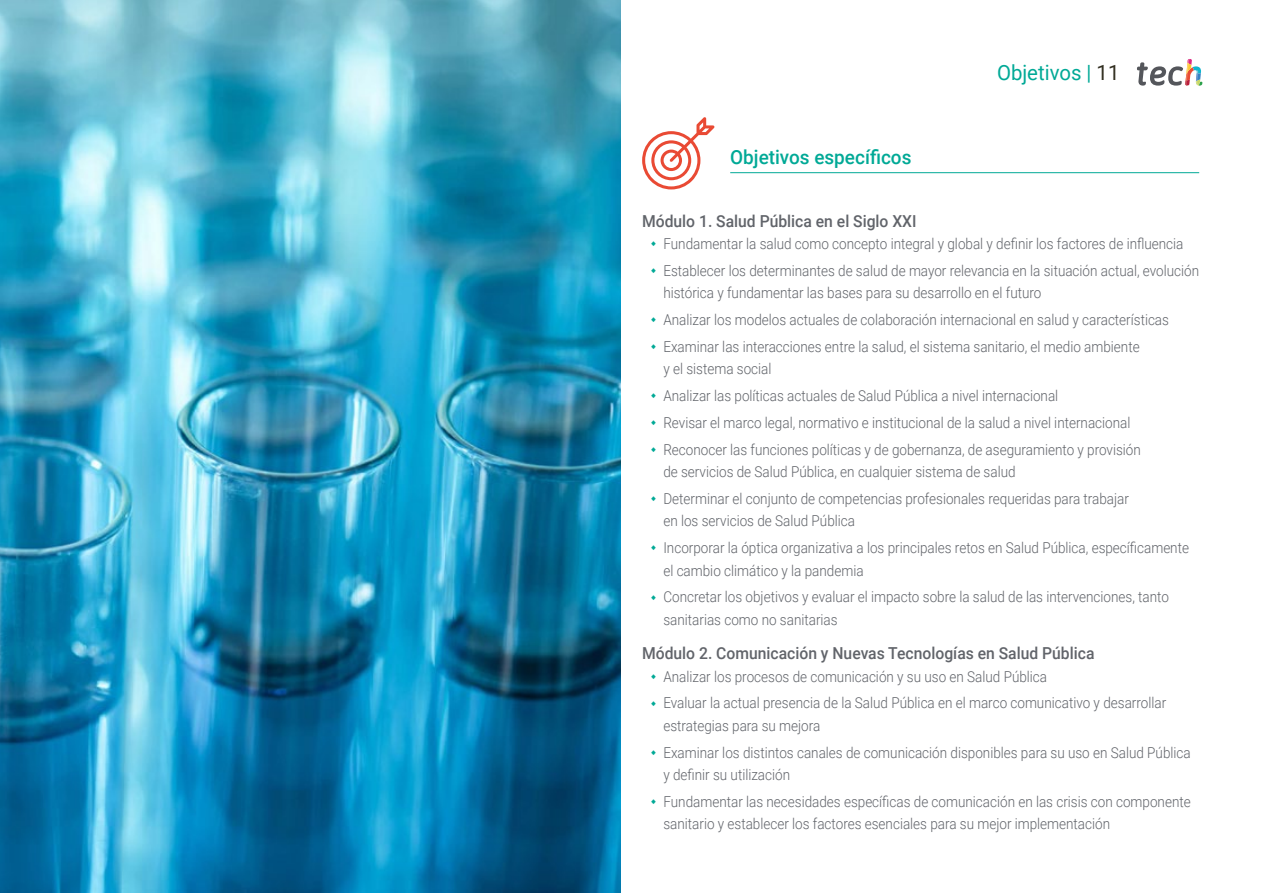
<style>
.page{position:relative;width:1263px;height:893px;background:#fff}
.page>*{position:absolute;margin:0;border:0;box-sizing:border-box;transform-origin:0 0}
.t1{font:21px "Roboto";color:#00a996}
.t2{font:500 19.5px "Roboto";color:#00a996}
.t3{font:500 16.5px "Roboto";color:#61646a;scale:.95 1}
.t4{font:300 15px/26.7px "Roboto";color:#61646a;scale:.9 1}
.s1{color:#312e20}
</style>
<div class="page">
<hr style="left:730px;top:172px;width:469px;height:1px;background:#00a996">
<svg style="left:642px;top:117px;width:72px;height:72px"></svg>
<img style="left:0;top:0;width:621px;height:893px">
<svg style="left:1137px;top:59px;width:65px;height:27px"></svg>
<h2 class="t2" style="left:730px;top:144px;width:183px">Objetivos específicos</h2>
<h1 class="t1" style="left:997px;top:57px;width:124px">Objetivos | <span class="s1">11</span></h1>
<p class="t3" style="left:642px;top:209px;width:290px">Módulo 1. Salud Pública en el Siglo XXI</p>
<p class="t4" style="left:663px;top:230px;width:597px">Fundamentar la salud como concepto integral y global y definir los factores de influencia<br>Establecer los determinantes de salud de mayor relevancia en la situación actual, evolución</p>
<p class="t4" style="left:663px;top:279px;width:563px">histórica y fundamentar las bases para su desarrollo en el futuro<br>Analizar los modelos actuales de colaboración internacional en salud y características<br>Examinar las interacciones entre la salud, el sistema sanitario, el medio ambiente</p>
<p class="t4" style="left:663px;top:355px;width:532px">y el sistema social<br>Analizar las políticas actuales de Salud Pública a nivel internacional<br>Revisar el marco legal, normativo e institucional de la salud a nivel internacional Reconocer las funciones políticas y de gobernanza, de aseguramiento y provisión</p>
<p class="t4" style="left:663px;top:458px;width:519px">de servicios de Salud Pública, en cualquier sistema de salud<br>Determinar el conjunto de competencias profesionales requeridas para trabajar</p>
<p class="t4" style="left:663px;top:507px;width:585px">en los servicios de Salud Pública<br>Incorporar la óptica organizativa a los principales retos en Salud Pública, específicamente</p>
<p class="t4" style="left:663px;top:556px;width:563px">el cambio climático y la pandemia<br>Concretar los objetivos y evaluar el impacto sobre la salud de las intervenciones, tanto</p>
<p class="t4" style="left:663px;top:606px;width:195px">sanitarias como no sanitarias</p>
<p class="t3" style="left:642px;top:642px;width:478px">Módulo 2. Comunicación y Nuevas Tecnologías en Salud Pública</p>
<p class="t4" style="left:663px;top:662px;width:560px">Analizar los procesos de comunicación y su uso en Salud Pública<br>Evaluar la actual presencia de la Salud Pública en el marco comunicativo y desarrollar</p>
<p class="t4" style="left:663px;top:711px;width:587px">estrategias para su mejora<br>Examinar los distintos canales de comunicación disponibles para su uso en Salud Pública</p>
<p class="t4" style="left:663px;top:761px;width:587px">y definir su utilización<br>Fundamentar las necesidades específicas de comunicación en las crisis con componente</p>
<p class="t4" style="left:663px;top:810px;width:498px">sanitario y establecer los factores esenciales para su mejor implementación</p>
</div>
